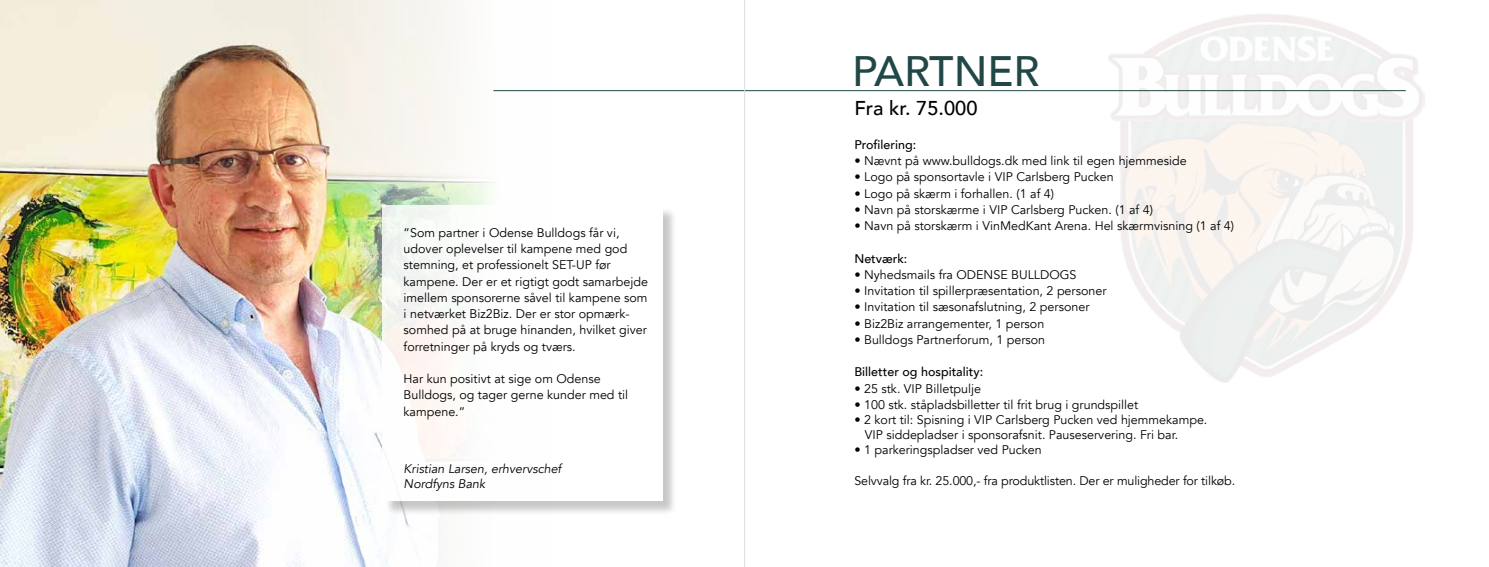
<style>
.page{position:relative;width:1489px;height:567px;background:#fff}
.page>*{position:absolute;margin:0;border:0;box-sizing:border-box;transform-origin:0 0}
.t1{font:500 42.5px "Avenir";color:#214746}
.t2{font:500 20px "Avenir";color:#000}
.t3{font:12.5px/16.2px "Avenir";color:#000}
.t4{font:500 12.5px "Avenir";color:#000}
.t5{font:italic 12.5px/15px "Avenir";color:#000}
</style>
<div class="page">
<img style="left:0;top:0;width:550px;height:567px">
<div style="left:384px;top:207px;width:293px;height:309px;background:#000;opacity:.26"></div>
<div style="left:382px;top:205px;width:280px;height:296px;background:#fff"></div>
<img style="left:1108px;top:14px;width:316px;height:369px">
<hr style="left:493px;top:90px;width:912px;height:1px;background:#214746">
<hr style="left:744px;top:0;width:1px;height:567px;background:#dcddde">
<p class="t3" style="left:403px;top:225px;width:246px">”Som partner i Odense Bulldogs får vi, udover oplevelser til kampene med god stemning, et professionelt SET-UP før kampene. Der er et rigtigt godt samarbejde imellem sponsorerne såvel til kampene som i netværket Biz2Biz. Der er stor opmærk&shy;somhed på at bruge hinanden, hvilket giver forretninger på kryds og tværs.</p>
<p class="t3" style="left:403px;top:371px;width:226px">Har kun positivt at sige om Odense<br>Bulldogs, og tager gerne kunder med til kampene.”</p>
<p class="t5" style="left:403px;top:461px;width:159px">Kristian Larsen, erhvervschef<br>Nordfyns Bank</p>
<h1 class="t1" style="left:852px;top:35px;width:189px">PARTNER</h1>
<h2 class="t2" style="left:854px;top:90px;width:125px">Fra kr. 75.000</h2>
<p class="t4" style="left:854px;top:134px;width:63px">Profilering:</p>
<p class="t3" style="left:854px;top:153px;width:334px">• Nævnt på www.bulldogs.dk med link til egen hjemmeside</p>
<p class="t3" style="left:854px;top:169px;width:261px">• Logo på sponsortavle i VIP Carlsberg Pucken</p>
<p class="t3" style="left:854px;top:185px;width:201px">• Logo på skærm i forhallen. (1 af 4)</p>
<p class="t3" style="left:854px;top:202px;width:300px">• Navn på storskærme i VIP Carlsberg Pucken. (1 af 4)</p>
<p class="t3" style="left:854px;top:218px;width:381px">• Navn på storskærm i VinMedKant Arena. Hel skærmvisning (1 af 4)</p>
<p class="t4" style="left:854px;top:247px;width:55px">Netværk:</p>
<p class="t3" style="left:854px;top:267px;width:224px">• Nyhedsmails fra ODENSE BULLDOGS</p>
<p class="t3" style="left:854px;top:283px;width:254px">• Invitation til spillerpræsentation, 2 personer</p>
<p class="t3" style="left:854px;top:299px;width:236px">• Invitation til sæsonafslutning, 2 personer</p>
<p class="t3" style="left:854px;top:315px;width:191px">• Biz2Biz arrangementer, 1 person</p>
<p class="t3" style="left:854px;top:332px;width:192px">• Bulldogs Partnerforum, 1 person</p>
<p class="t4" style="left:854px;top:361px;width:130px">Billetter og hospitality:</p>
<p class="t3" style="left:854px;top:380px;width:128px">• 25 stk. VIP Billetpulje</p>
<p class="t3" style="left:854px;top:397px;width:285px">• 100 stk. ståpladsbilletter til frit brug i grundspillet</p>
<p class="t3" style="left:864px;top:412px;width:344px;line-height:15px;text-indent:-10px">• 2 kort til: Spisning i VIP Carlsberg Pucken ved hjemmekampe.<br>VIP siddepladser i sponsorafsnit. Pauseservering. Fri bar.</p>
<p class="t3" style="left:854px;top:442px;width:189px">• 1 parkeringspladser ved Pucken</p>
<p class="t3" style="left:854px;top:473px;width:382px">Selvvalg fra kr. 25.000,- fra produktlisten. Der er muligheder for tilkøb.</p>
</div>
